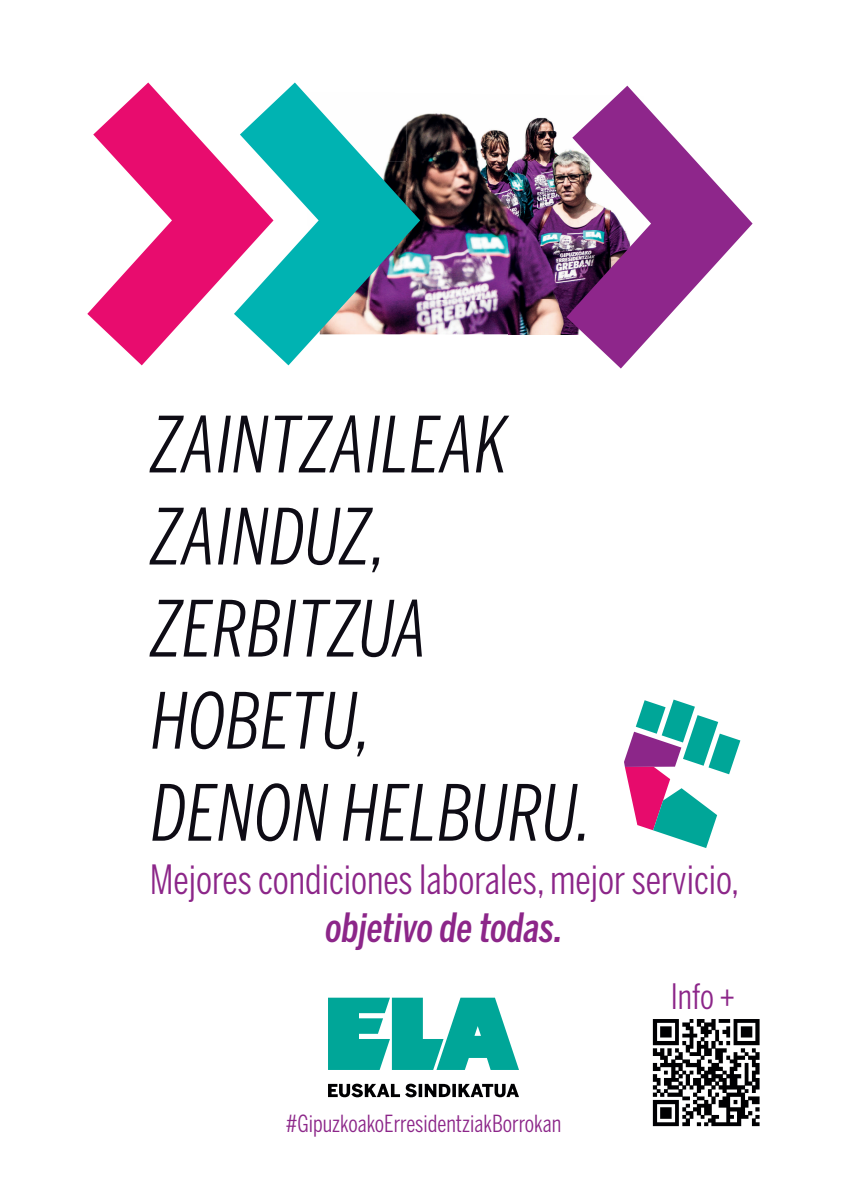
<style>
.page{position:relative;width:842px;height:1191px;background:#fff}
.page>*{position:absolute;margin:0;border:0;box-sizing:border-box;transform-origin:0 0}
.t1{font:italic 76.7px/92px "Benton Sans Comp";color:#0e0c15}
.t2{font:40px "Benton Sans Comp";color:#8c2689}
.t3{font:italic 500 40px "Benton Sans Comp";color:#8c2689}
.t4{font:34.7px "Benton Sans Comp";color:#8c2689}
.t5{font:23.4px "Benton Sans Comp";color:#8c2689}
</style>
<div class="page">
<svg style="left:624px;top:699px;width:116px;height:149px"></svg>
<img style="left:420px;top:113px;width:146px;height:187px">
<img style="left:420px;top:300px;width:146px;height:34px">
<svg style="left:273px;top:82px;width:147px;height:283px;fill:#00b3b2"></svg>
<svg style="left:566px;top:86px;width:186px;height:282px"></svg>
<svg style="left:87px;top:82px;width:186px;height:283px"></svg>
<img style="left:652px;top:1019px;width:108px;height:108px">
<svg style="left:328px;top:997px;width:191px;height:73px"></svg>
<svg style="left:328px;top:1083px;width:191px;height:14px"></svg>
<p class="t1" style="left:151px;top:398px;width:443px">ZAINTZAILEAK<br>ZAINDUZ,<br>ZERBITZUA<br>HOBETU,<br>DENON HELBURU.</p>
<p class="t2" style="left:150px;top:856px;width:591px">Mejores condiciones laborales, mejor servicio,</p>
<p class="t3" style="left:326px;top:904px;width:239px">objetivo de todas.</p>
<p class="t4" style="left:671px;top:976px;width:66px">Info +</p>
<p class="t5" style="left:286px;top:1109px;width:277px">#GipuzkoakoErresidentziakBorrokan</p>
</div>
